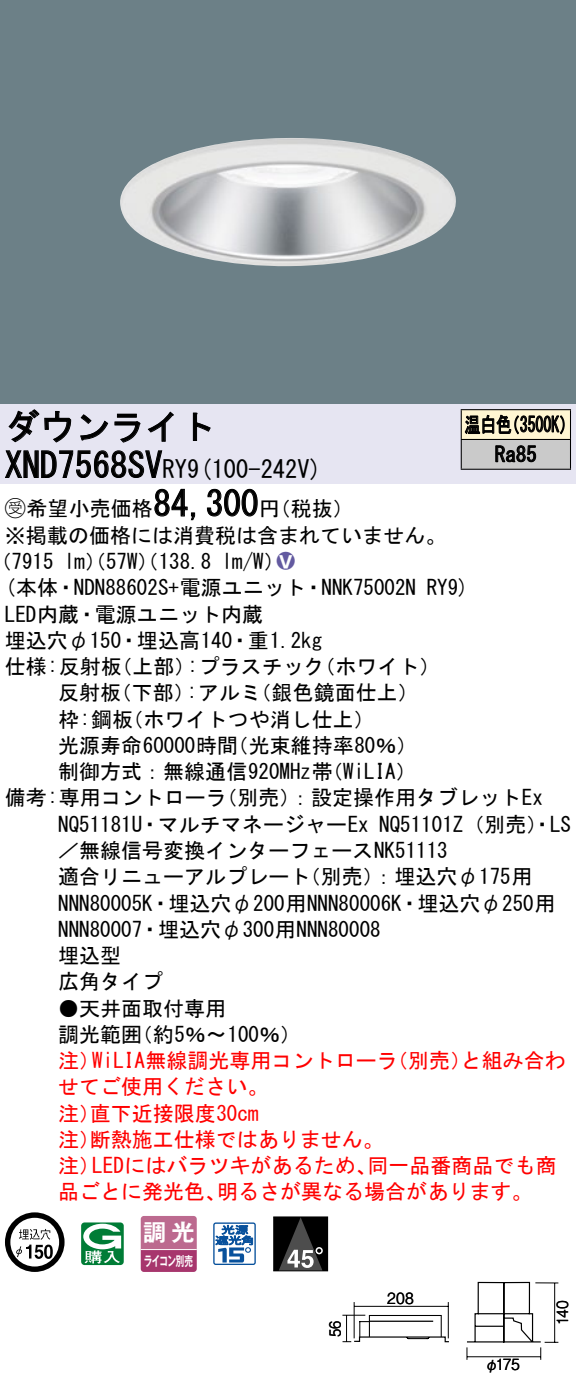
<style>
.page{position:relative;width:576px;height:1383px;background:#fff}
.page>*{position:absolute;margin:0;border:0;box-sizing:border-box;transform-origin:0 0}
.t1{font:35px "MS Gothic";color:#000}
.t2{font:24.5px "MS Gothic";color:#000}
.t3{font:23.1px "Gothic MB101 Pro De Bold 90 pv RKSJ H";color:#fff}
.t4{font:21px/26.2px "MS Gothic";color:#000}
.t5{font:21px/26.2px "MS Gothic";color:#f00}
.t6{font:21px/29.8px "MS Gothic";color:#000;scale:.75 1}
.t7{font:21px "Ford Classification 1";color:#635aa0}
.t8{font:15.4px "Gothic BBB Pro Medium 90 pv RKSJ H";letter-spacing:.015em;color:#000;scale:.9 1}
.t9{font:15.4px "Gothic BBB Pro Medium 90 pv RKSJ H";letter-spacing:.015em;color:#000;scale:.85 1}
.t10{font:13.3px "Gothic MB101 Pro De Bold 90 pv RKSJ H";letter-spacing:-.05em;color:#fff;scale:.65 1}
.s1{font-size:24.5px}
.s2{font-family:"Ford Classification 1"}
.s3{color:#fff}
</style>
<div class="page">
<div style="left:0;top:0;width:575px;height:404px;background:#6c8087"></div>
<img style="left:120px;top:138px;width:336px;height:129px">
<div style="left:0;top:404px;width:575px;height:79px;background:#e6e5f2"></div>
<svg style="left:8px;top:409px;width:64px;height:34px"></svg>
<svg style="left:80px;top:413px;width:60px;height:30px"></svg>
<svg style="left:147px;top:411px;width:26px;height:31px"></svg>
<svg style="left:192px;top:412px;width:19px;height:29px"></svg>
<svg style="left:5px;top:450px;width:158px;height:28px"></svg>
<svg style="left:154px;top:488px;width:42px;height:32px"></svg>
<svg style="left:207px;top:488px;width:51px;height:29px"></svg>
<svg style="left:5px;top:1212px;width:59px;height:59px"></svg>
<svg style="left:44px;top:1244px;width:9px;height:14px"></svg>
<svg style="left:81px;top:1222px;width:43px;height:42px"></svg>
<svg style="left:140px;top:1216px;width:56px;height:55px;background:#b65b85"></svg>
<hr style="left:141px;top:1248px;width:55px;height:1px;background:#fff">
<svg style="left:213px;top:1222px;width:43px;height:42px"></svg>
<div style="left:273px;top:1216px;width:54px;height:54px;background:#000"></div>
<svg style="left:279px;top:1216px;width:43px;height:54px"></svg>
<div style="left:461px;top:409px;width:109px;height:30px;background:#fff6d2"></div>
<div style="left:461px;top:439px;width:109px;height:30px;background:#cacaca"></div>
<hr style="left:460px;top:409px;width:110px;height:1px;background:#000">
<hr style="left:569px;top:410px;width:2px;height:29px;background:#000">
<hr style="left:460px;top:439px;width:110px;height:1px;background:#000">
<hr style="left:569px;top:440px;width:2px;height:28px;background:#000">
<hr style="left:460px;top:468px;width:110px;height:2px;background:#000">
<svg style="left:460px;top:410px;width:104px;height:58px"></svg>
<svg style="left:466px;top:1281px;width:92px;height:78px"></svg>
<hr style="left:535px;top:1281px;width:23px;height:2px;background:#000">
<hr style="left:554px;top:1282px;width:1px;height:60px;background:#000">
<svg style="left:342px;top:1314px;width:107px;height:28px"></svg>
<div style="left:369px;top:1314px;width:72px;height:23px;border:1px solid #000"></div>
<hr style="left:353px;top:1301px;width:1px;height:36px;background:#000">
<hr style="left:447px;top:1301px;width:1px;height:36px;background:#000">
<hr style="left:354px;top:1305px;width:94px;height:1px;background:#000">
<h1 class="t1" style="left:5px;top:409px;width:212px">ダウンライト</h1>
<p class="t2" style="left:187px;top:456px;width:136px">(9 100-242 (V</p>
<h1 class="t1" style="left:5px;top:447px;width:184px">XND7568SV<span class="s1">RY</span></h1>
<h1 class="t1" style="left:153px;top:486px;width:106px">84,300</h1>
<p class="t4" style="left:5px;top:495px;width:442px"><span class="s2">B</span>希望小売価格<br>※掲載の価格には消費税は含まれていません。</p>
<p class="t7" style="left:277px;top:550px;width:19px">2<span class="s3">8</span></p>
<p class="t4" style="left:259px;top:495px;width:96px">（円税抜(</p>
<p class="t4" style="left:222px;top:548px;width:64px">l m (W/</p>
<p class="t4" style="left:-9px;top:548px;width:65px">（7915</p>
<p class="t4" style="left:64px;top:548px;width:149px">lm）（57 ）（W 138.8</p>
<p class="t6" style="left:494px;top:409px;width:57px;text-indent:-30px">温白色<br>Ra85</p>
<p class="t6" style="left:504px;top:409px;width:96px">（3500 (K</p>
<p class="t4" style="left:5px;top:574px;width:412px">(本体・NDN88602 +S 電源ユニット・NNK75002N</p>
<p class="t4" style="left:5px;top:600px;width:259px">LED内蔵・電源ユニット内蔵</p>
<p class="t4" style="left:5px;top:627px;width:318px">埋込穴φ150・埋込高140・重1.2kg</p>
<p class="t4" style="left:314px;top:653px;width:127px">（ホワイト(</p>
<p class="t4" style="left:426px;top:574px;width:44px">RY (9</p>
<p class="t4" style="left:187px;top:653px;width:139px">:プラスチック</p>
<p class="t4" style="left:5px;top:653px;width:118px">仕様:反射板</p>
<p class="t4" style="left:111px;top:653px;width:85px">（上部）</p>
<p class="t4" style="left:58px;top:679px;width:65px">反射板</p>
<p class="t4" style="left:111px;top:679px;width:85px">（下部）</p>
<p class="t4" style="left:187px;top:679px;width:76px">:アルミ</p>
<p class="t4" style="left:250px;top:679px;width:169px">（銀色鏡面仕上(</p>
<p class="t4" style="left:58px;top:705px;width:76px">枠:鋼板</p>
<p class="t4" style="left:122px;top:705px;width:254px">（ホワイトつや消し仕上(</p>
<p class="t4" style="left:58px;top:732px;width:181px">光源寿命60000時間</p>
<p class="t4" style="left:227px;top:732px;width:191px">（光束維持率80％(</p>
<p class="t4" style="left:216px;top:758px;width:328px;text-indent:-158px">制御方式：無線通信920MHz帯<br>（別売：）設定操作用タブレットEx</p>
<p class="t4" style="left:322px;top:758px;width:96px">（WiLIA(</p>
<p class="t4" style="left:5px;top:784px;width:223px">備考:専用コントローラ</p>
<p class="t4" style="left:58px;top:810px;width:312px">NQ51181 ・U マルチマネージャーEx</p>
<p class="t4" style="left:58px;top:837px;width:391px">／無線信号変換インターフェースNK51113</p>
<p class="t4" style="left:300px;top:863px;width:234px">（別売：）埋込穴φ175用</p>
<p class="t4" style="left:379px;top:810px;width:193px">NQ51101 （Z 別売）・LS</p>
<p class="t4" style="left:58px;top:863px;width:498px">適合リニューアルプレート<br>NNN80005 ・K 埋込穴φ200用NNN80006 ・K 埋込穴φ250用<br>NNN80007・埋込穴φ300用NNN80008<br>埋込型<br>広角タイプ</p>
<p class="t4" style="left:132px;top:994px;width:171px;text-indent:-73px">●天井面取付専用<br>（約5％〜100％(</p>
<p class="t4" style="left:58px;top:1020px;width:85px">調光範囲</p>
<p class="t5" style="left:92px;top:1047px;width:307px">WiLIA無線調光専用コントローラ</p>
<p class="t5" style="left:387px;top:1047px;width:85px">（別売）</p>
<p class="t5" style="left:460px;top:1047px;width:106px">と組み合わ</p>
<p class="t5" style="left:58px;top:1047px;width:43px">注）</p>
<p class="t5" style="left:58px;top:1073px;width:211px">せてご使用ください。</p>
<p class="t5" style="left:90px;top:1099px;width:170px">直下近接限度30cm</p>
<p class="t5" style="left:90px;top:1099px;width:295px;text-indent:-32px">注）<br>断熱施工仕様ではありません。</p>
<p class="t5" style="left:58px;top:1125px;width:43px">注）</p>
<p class="t5" style="left:92px;top:1152px;width:286px">LEDにはバラツキがあるため、</p>
<p class="t5" style="left:367px;top:1152px;width:190px">同一品番商品でも商</p>
<p class="t5" style="left:58px;top:1152px;width:43px">注）</p>
<p class="t5" style="left:58px;top:1178px;width:169px">品ごとに発光色、</p>
<p class="t5" style="left:217px;top:1178px;width:317px">明るさが異なる場合があります。</p>
<p class="t3" style="left:143px;top:1212px;width:53px">調光</p>
<p class="t10" style="left:144px;top:1249px;width:77px">ライコン別売</p>
<p class="t9" style="left:322px;top:1336px;width:21px;rotate:-90deg">56</p>
<p class="t8" style="left:387px;top:1285px;width:31px">208</p>
<p class="t8" style="left:495px;top:1351px;width:28px">175</p>
<p class="t8" style="left:484px;top:1351px;width:17px">φ</p>
<p class="t8" style="left:550px;top:1324px;width:29px;rotate:-90deg">140</p>
</div>
